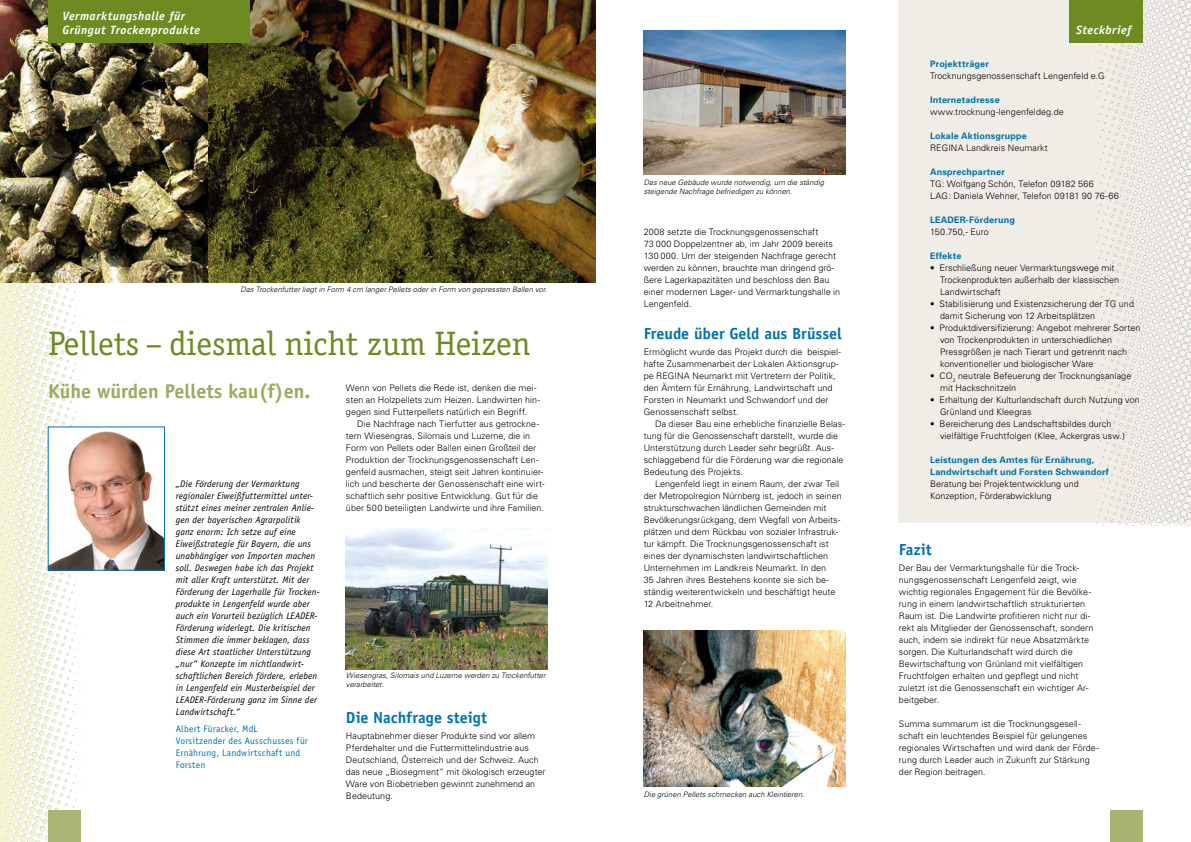
<style>
.page{position:relative;width:1191px;height:842px;background:#fff}
.page>*{position:absolute;margin:0;border:0;box-sizing:border-box;transform-origin:0 0}
.t1{font:34px "Officina Serif";color:#6e8b22}
.t2{font:700 20px "Officina Sans";color:#9caa60}
.t3{font:700 16px "Officina Sans";color:#0074a9}
.t4{font:italic 700 12px/14px "Officina Sans";letter-spacing:.04em;color:#fff}
.t5{font:italic 9.5px/12px "Officina Sans";letter-spacing:.015em;color:#000}
.t6{font:9.5px/12px "Officina Sans";letter-spacing:.02em;color:#0074a9}
.t7{font:300 9px/12px "Univers";letter-spacing:.005em;color:#000}
.t8{font:700 9px/12px "Univers";letter-spacing:.015em;color:#0074a9}
.t9{font:italic 300 7.5px/9px "Univers";letter-spacing:.01em;color:#000}
.s1{font-weight:700;color:#0074a9}
.s2{font-weight:300;color:#000}
</style>
<div class="page">
<img style="left:207px;top:0;width:388px;height:283px">
<img style="left:0;top:0;width:207px;height:283px">
<div style="left:48px;top:0;width:201px;height:43px;background:#6e8b22"></div>
<img style="left:0;top:272px;width:115px;height:570px">
<img style="left:50px;top:429px;width:113px;height:140px">
<div style="left:48px;top:427px;width:117px;height:144px;border:1px solid #0074a9"></div>
<div style="left:48px;top:811px;width:32px;height:31px;background:#aab575"></div>
<img style="left:346px;top:528px;width:201px;height:141px">
<img style="left:643px;top:31px;width:202px;height:144px">
<img style="left:643px;top:631px;width:202px;height:156px">
<div style="left:899px;top:0;width:292px;height:522px;background:#efede6"></div>
<img style="left:1067px;top:0;width:124px;height:525px">
<div style="left:1069px;top:0;width:73px;height:42px;background:#6e8b22"></div>
<div style="left:1110px;top:811px;width:33px;height:31px;background:#a9b473"></div>
<p class="t4" style="left:62px;top:9px;width:139px">Vermarktungshalle für<br>Grüngut Trockenprodukte</p>
<p class="t4" style="left:62px;top:17px;width:133px">BauernhofERLEBNISWelt</p>
<p class="t9" style="left:240px;top:285px;width:308px">Das Trockenfutter liegt in Form 4 cm langer Pellets oder in Form von gepressten Ballen vor.</p>
<h1 class="t1" style="left:48px;top:324px;width:484px">Pellets – diesmal nicht zum Heizen</h1>
<h2 class="t2" style="left:48px;top:378px;width:264px">Kühe würden Pellets kau(f)en.</h2>
<p class="t7" style="left:346px;top:381px;width:195px">Wenn von Pellets die Rede ist, denken die mei&shy;sten an Holzpellets zum Heizen. Landwirten hin&shy;gegen sind Futterpellets natürlich ein Begriff.</p>
<p class="t7" style="left:346px;top:417px;width:200px;text-indent:11px">Die Nachfrage nach Tierfutter aus getrockne&shy;tem Wiesengras, Silomais und Luzerne, die in Form von Pellets oder Ballen einen Großteil der Produktion der Trocknungsgenossenschaft Len&shy;genfeld ausmachen, steigt seit Jahren kontinuier&shy;lich und bescherte der Genossenschaft eine wirt&shy;schaftlich sehr positive Entwicklung. Gut für die über 500 beteiligten Landwirte und ihre Familien.</p>
<p class="t5" style="left:176px;top:477px;width:145px">„Die Förderung der Vermarktung regionaler Eiweißfuttermittel unter&shy;stützt eines meiner zentralen Anlie&shy;gen der bayerischen Agrarpolitik ganz enorm: Ich setze auf eine Eiweißstrategie für Bayern, die uns unabhängiger von Importen machen soll. Deswegen habe ich das Projekt mit aller Kraft unterstützt. Mit der Förderung der Lagerhalle für Trocken&shy;produkte in Lengenfeld wurde aber auch ein Vorurteil bezüglich LEADER-Förderung widerlegt. Die kritischen Stimmen die immer beklagen, dass diese Art staatlicher Unterstützung „nur“ Konzepte im nichtlandwirt&shy;schaftlichen Bereich fördere, erleben in Lengenfeld ein Musterbeispiel der LEADER-Förderung ganz im Sinne der Landwirtschaft.“</p>
<p class="t6" style="left:176px;top:723px;width:134px">Albert Füracker, MdL<br>Vorsitzender des Ausschusses für<br>Ernährung, Landwirtschaft und<br>Forsten</p>
<p class="t9" style="left:346px;top:671px;width:201px">Wiesengras, Silomais und Luzerne werden zu Trockenfutter verarbeitet.</p>
<h2 class="t3" style="left:346px;top:707px;width:142px">Die Nachfrage steigt</h2>
<p class="t7" style="left:346px;top:729px;width:201px">Hauptabnehmer dieser Produkte sind vor allem Pferdehalter und die Futtermittelindustrie aus Deutschland, Österreich und der Schweiz. Auch das neue „Biosegment“ mit ökologisch erzeugter Ware von Biobetrieben gewinnt zunehmend an Bedeutung.</p>
<p class="t9" style="left:643px;top:178px;width:182px">Das neue Gebäude wurde notwendig, um die ständig steigende Nachfrage befriedigen zu können.</p>
<p class="t7" style="left:643px;top:225px;width:198px">2008 setzte die Trocknungsgenossenschaft<br>73 000 Doppelzentner ab, im Jahr 2009 bereits 130 000. Um der steigenden Nachfrage gerecht werden zu können, brauchte man dringend grö&shy;ßere Lagerkapazitäten und beschloss den Bau einer modernen Lager- und Vermarktungshalle in Lengenfeld.</p>
<h2 class="t3" style="left:643px;top:323px;width:200px">Freude über Geld aus Brüssel</h2>
<p class="t7" style="left:643px;top:345px;width:199px">Ermöglicht wurde das Projekt durch die beispiel&shy;hafte Zusammenarbeit der Lokalen Aktionsgrup&shy;pe REGINA Neumarkt mit Vertretern der Politik, den Ämtern für Ernährung, Landwirtschaft und Forsten in Neumarkt und Schwandorf und der Genossenschaft selbst.</p>
<p class="t7" style="left:643px;top:417px;width:203px;text-indent:11px">Da dieser Bau eine erhebliche finanzielle Belas&shy;tung für die Genossenschaft darstellt, wurde die Unterstützung durch Leader sehr begrüßt. Aus&shy;schlaggebend für die Förderung war die regionale Bedeutung des Projekts.</p>
<p class="t7" style="left:643px;top:477px;width:200px;text-indent:11px">Lengenfeld liegt in einem Raum, der zwar Teil der Metropolregion Nürnberg ist, jedoch in seinen strukturschwachen ländlichen Gemeinden mit Bevölkerungsrückgang, dem Wegfall von Arbeits&shy;plätzen und dem Rückbau von sozialer Infrastruk&shy;tur kämpft. Die Trocknungsgenossenschaft ist eines der dynamischsten landwirtschaftlichen Unternehmen im Landkreis Neumarkt. In den<br>35 Jahren ihres Bestehens konnte sie sich be&shy;ständig weiterentwickeln und beschäftigt heute 12 Arbeitnehmer.</p>
<p class="t9" style="left:643px;top:789px;width:162px">Die grünen Pellets schmecken auch Kleintieren.</p>
<h3 class="t4" style="left:1076px;top:23px;width:57px">Steckbrief</h3>
<p class="t7" style="left:930px;top:57px;width:176px"><span class="s1">Projektträger<br></span>Trocknungsgenossenschaft Lengenfeld e.G</p>
<p class="t7" style="left:930px;top:93px;width:135px"><span class="s1">Internetadresse </span>www.trocknung-lengenfeldeg.de</p>
<p class="t7" style="left:930px;top:129px;width:119px"><span class="s1">Lokale Aktionsgruppe<br></span>REGINA Landkreis Neumarkt</p>
<p class="t7" style="left:930px;top:165px;width:190px"><span class="s1">Ansprechpartner<br></span>TG: Wolfgang Schön, Telefon 09182 566<br>LAG: Daniela Wehner, Telefon 09181 90 76-66</p>
<p class="t8" style="left:930px;top:213px;width:86px">LEADER-Förderung<br><span class="s2">150.750,- Euro</span></p>
<p class="t8" style="left:930px;top:249px;width:33px">Effekte</p>
<p class="t7" style="left:940px;top:261px;width:181px;text-indent:-10px">• Erschließung neuer Vermarktungswege mit<br>Trockenprodukten außerhalb der klassischen<br>Landwirtschaft</p>
<p class="t7" style="left:940px;top:297px;width:195px;text-indent:-10px">• Stabilisierung und Existenzsicherung der TG und damit Sicherung von 12 Arbeitsplätzen</p>
<p class="t7" style="left:940px;top:321px;width:202px;text-indent:-10px">• Produktdiversifizierung: Angebot mehrerer Sorten von Trockenprodukten in unterschiedlichen Pressgrößen je nach Tierart und getrennt nach konventioneller und biologischer Ware</p>
<p class="t7" style="left:940px;top:369px;width:193px;text-indent:-10px">• CO<sub>2</sub> neutrale Befeuerung der Trocknungsanlage mit Hackschnitzeln</p>
<p class="t7" style="left:940px;top:393px;width:201px;text-indent:-10px">• Erhaltung der Kulturlandschaft durch Nutzung von<br>Grünland und Kleegras</p>
<p class="t7" style="left:940px;top:417px;width:186px;text-indent:-10px">• Bereicherung des Landschaftsbildes durch vielfältige Fruchtfolgen (Klee, Ackergras usw.)</p>
<p class="t8" style="left:930px;top:453px;width:180px">Leistungen des Amtes für Ernährung, Landwirtschaft und Forsten Schwandorf <span class="s2">Beratung bei Projektentwicklung und Konzeption, Förderabwicklung</span></p>
<h2 class="t3" style="left:899px;top:539px;width:34px">Fazit</h2>
<p class="t7" style="left:899px;top:561px;width:196px">Der Bau der Vermarktungshalle für die Trock&shy;nungsgenossenschaft Lengenfeld zeigt, wie wichtig regionales Engagement für die Bevölke&shy;rung in einem landwirtschaftlich strukturierten Raum ist. Die Landwirte profitieren nicht nur di&shy;rekt als Mitglieder der Genossenschaft, sondern auch, indem sie indirekt für neue Absatzmärkte sorgen. Die Kulturlandschaft wird durch die Bewirtschaftung von Grünland mit vielfältigen Fruchtfolgen erhalten und gepflegt und nicht zuletzt ist die Genossenschaft ein wichtiger Ar&shy;beitgeber.</p>
<p class="t7" style="left:899px;top:717px;width:201px">Summa summarum ist die Trocknungsgesell&shy;schaft ein leuchtendes Beispiel für gelungenes regionales Wirtschaften und wird dank der Förde&shy;rung durch Leader auch in Zukunft zur Stärkung der Region beitragen.</p>
</div>
